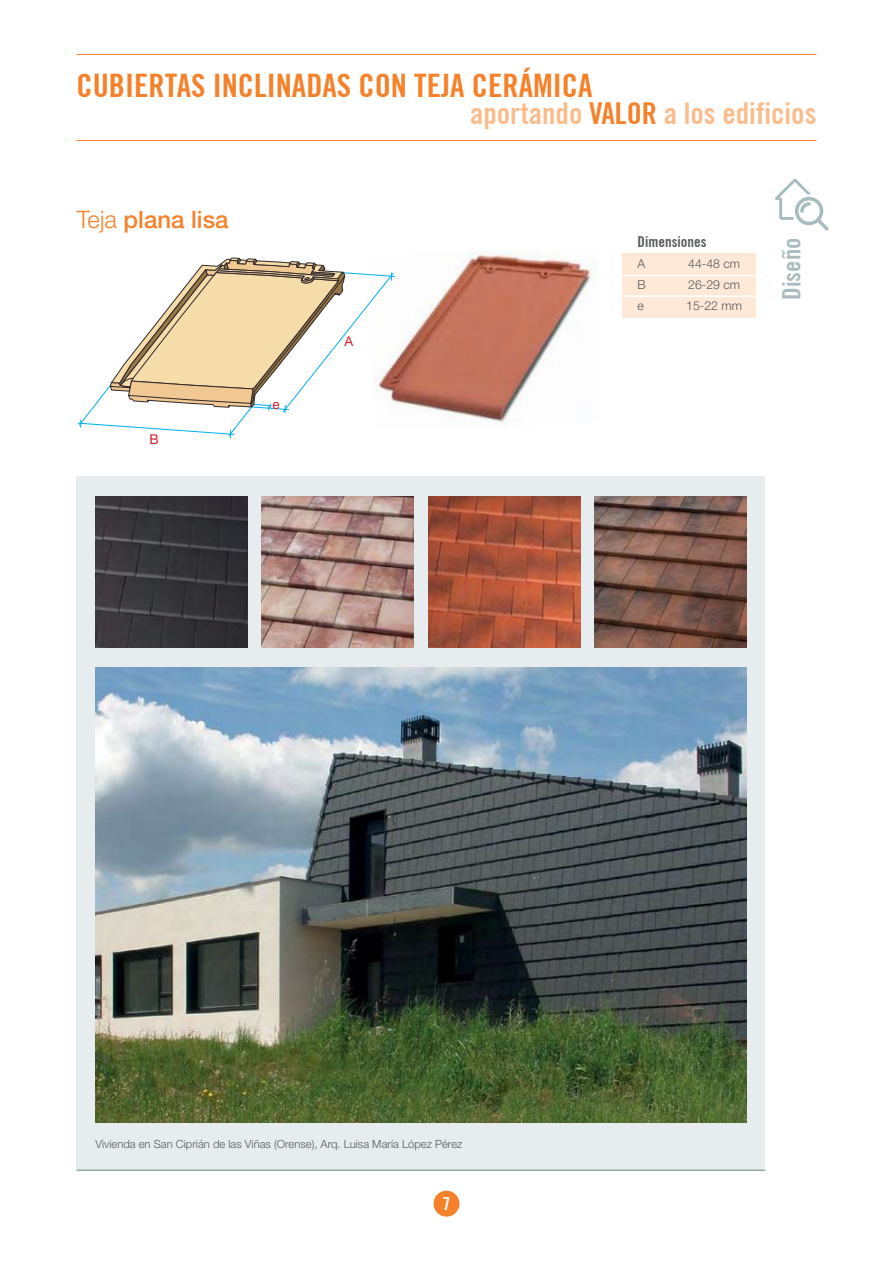
<style>
.page{position:relative;width:893px;height:1263px;background:#fff}
.page>*{position:absolute;margin:0;border:0;box-sizing:border-box;transform-origin:0 0}
.t1{font:700 condensed 32.4px "Trade Gothic No.20";color:#f5822a}
.t2{font:700 condensed 30.3px "Trade Gothic No.20";color:#fbbc8b}
.t3{font:700 condensed 25.35px "Trade Gothic No.20";color:#a8bcbf}
.t4{font:500 24px "Helvetica Neue LT Std";color:#f5822a}
.t5{font:700 condensed 18px "Trade Gothic No.20";color:#fff}
.t6{font:700 condensed 15px "Trade Gothic No.20";color:#58595b}
.t7{font:13.5px "Helvetica Neue LT Std";color:#d2232a}
.t8{font:300 12.3px "Helvetica Neue LT Std";color:#58595b}
.t9{font:300 11.25px "Helvetica Neue LT Std";color:#58595b}
.s1{color:#f5822a}
.s2{font-weight:300}
</style>
<div class="page">
<div style="left:433px;top:1191px;width:26px;height:25px;background:#f5822a;border-radius:50%"></div>
<hr style="left:77px;top:140px;width:739px;height:1px;background:#f5822a">
<hr style="left:77px;top:54px;width:739px;height:1px;background:#f5822a">
<img style="left:396px;top:251px;width:197px;height:173px">
<div style="left:77px;top:476px;width:688px;height:693px;background:#e7edee"></div>
<img style="left:95px;top:496px;width:152px;height:152px">
<img style="left:262px;top:496px;width:152px;height:152px">
<img style="left:428px;top:496px;width:152px;height:152px">
<img style="left:595px;top:496px;width:151px;height:152px">
<img style="left:95px;top:667px;width:651px;height:456px">
<hr style="left:77px;top:1170px;width:688px;height:1px;background:#658589">
<div style="left:622px;top:253px;width:134px;height:64px;background:#fee8d7"></div>
<hr style="left:621px;top:275px;width:135px;height:1px;background:#fff">
<hr style="left:621px;top:295px;width:135px;height:2px;background:#fff">
<svg style="left:775px;top:179px;width:54px;height:52px"></svg>
<svg style="left:77px;top:257px;width:319px;height:181px"></svg>
<h1 class="t1" style="left:77px;top:66px;width:517px">CUBIERTAS INCLINADAS CON TEJA CERÁMICA</h1>
<h2 class="t2" style="left:470px;top:95px;width:146px">APORTANDO <span class="s1">VALOR</span></h2>
<h2 class="t2" style="left:664px;top:95px;width:154px">A LOS EDIFICIOS</h2>
<h3 class="t4" style="left:77px;top:205px;width:153px"><span class="s2">Teja</span> plana lisa</h3>
<p class="t7" style="left:149px;top:431px;width:11px">B</p>
<p class="t7" style="left:273px;top:396px;width:9px">e</p>
<p class="t7" style="left:344px;top:334px;width:10px">A</p>
<h3 class="t6" style="left:638px;top:232px;width:71px">DIMENSIONES</h3>
<p class="t8" style="left:638px;top:256px;width:9px">A</p>
<p class="t8" style="left:688px;top:256px;width:53px">44-48 cm</p>
<p class="t8" style="left:638px;top:277px;width:10px">B</p>
<p class="t8" style="left:688px;top:277px;width:53px">26-29 cm</p>
<p class="t8" style="left:638px;top:298px;width:8px">e</p>
<p class="t8" style="left:686px;top:298px;width:57px">15-22 mm</p>
<h3 class="t3" style="left:776px;top:300px;width:63px;rotate:-90deg">DISEÑO</h3>
<p class="t9" style="left:95px;top:1137px;width:368px">Vivienda en San Ciprián de las Viñas (Orense), Arq. Luisa María López Pérez</p>
<h3 class="t5" style="left:442px;top:1193px;width:9px">7</h3>
</div>
